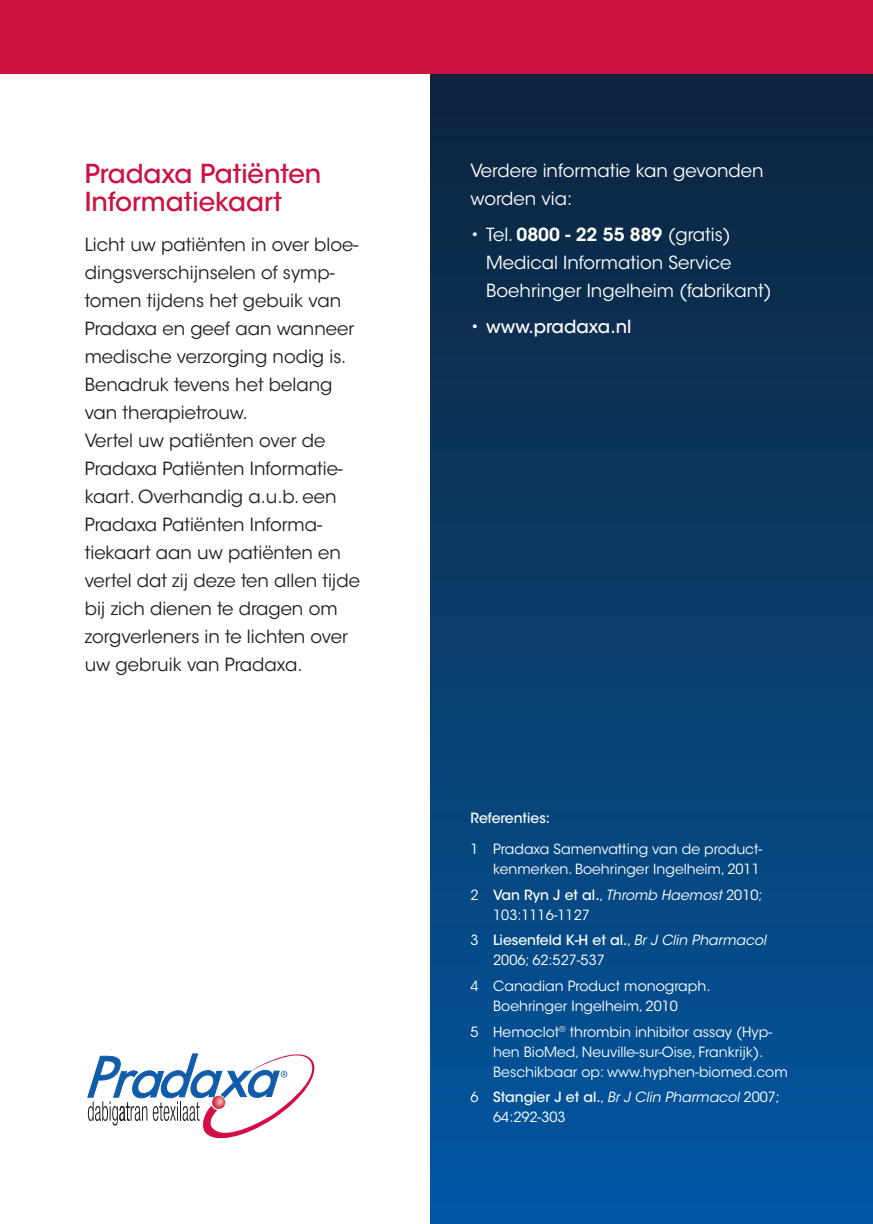
<style>
.page{position:relative;width:873px;height:1224px;background:#fff}
.page>*{position:absolute;margin:0;border:0;box-sizing:border-box;transform-origin:0 0}
.t1{font:500 26px/28px "ITC Avant Garde Std";color:#cd1141}
.t2{font:18px/28px "ITC Avant Garde Std";color:#231f20}
.t3{font:18px/28px "ITC Avant Garde Std";color:#fff}
.t4{font:500 18px "ITC Avant Garde Std";color:#fff}
.t5{font:14px/20px "ITC Avant Garde Std";color:#fff}
.t6{font:500 14px/20px "ITC Avant Garde Std";color:#fff}
.s1{font-weight:600}
.s2{font-weight:400}
.s3{font-weight:500}
.s4{font-style:italic}
.s5{font-weight:400;font-style:italic}
</style>
<div class="page">
<div style="left:431px;top:63px;width:441px;height:1161px;background:linear-gradient(to bottom,#102339,#0158a2)"></div>
<div style="left:0;top:0;width:872px;height:73px;background:#cd1141"></div>
<svg style="left:87px;top:1053px;width:228px;height:86px"></svg>
<h1 class="t1" style="left:85px;top:163px;width:238px">Pradaxa Patiënten<br>Informatiekaart</h1>
<p class="t2" style="left:85px;top:232px;width:277px">Licht uw patiënten in over bloe&shy;dingsverschijnselen of symp&shy;tomen tijdens het gebuik van<br>Pradaxa en geef aan wanneer medische verzorging nodig is.<br>Benadruk tevens het belang van therapietrouw.<br>Vertel uw patiënten over de<br>Pradaxa Patiënten Informatie&shy;kaart. Overhandig a.u.b. een<br>Pradaxa Patiënten Informa&shy;tiekaart aan uw patiënten en vertel dat zij deze ten allen tijde bij zich dienen te dragen om zorgverleners in te lichten over uw gebruik van Pradaxa.</p>
<p class="t3" style="left:470px;top:159px;width:295px">Verdere informatie kan gevonden worden via:</p>
<p class="t3" style="left:486px;top:223px;width:287px;text-indent:-16px">• Tel. <span class="s1">0800 - 22 55 889</span> (gratis)<br>Medical Information Service<br>Boehringer Ingelheim (fabrikant)</p>
<p class="t4" style="left:470px;top:320px;width:162px"><span class="s2">•</span> www.pradaxa.nl</p>
<p class="t6" style="left:470px;top:809px;width:81px">Referenties:</p>
<p class="t5" style="left:470px;top:840px;width:293px;text-align:right">1 Pradaxa Samenvatting van de product&shy;kenmerken. Boehringer Ingelheim, 2011</p>
<p class="t5" style="left:493px;top:886px;width:271px;text-indent:-23px">2 <span class="s3">Van Ryn J et al.</span>, <span class="s4">Thromb Haemost</span> 2010;<br>103:1116-1127</p>
<p class="t6" style="left:493px;top:932px;width:274px;text-indent:-23px"><span class="s2">3</span> Liesenfeld K-H et al.<span class="s2">,</span> <span class="s5">Br J Clin Pharmacol<br></span><span class="s2">2006; 62:527-537</span></p>
<p class="t5" style="left:493px;top:977px;width:219px;text-indent:-23px">4 Canadian Product monograph.<br>Boehringer Ingelheim, 2010</p>
<p class="t5" style="left:493px;top:1023px;width:296px;text-indent:-23px">5 Hemoclot<sup>®</sup> thrombin inhibitor assay (Hyp&shy;hen BioMed, Neuville-sur-Oise, Frankrijk).<br>Beschikbaar op: www.hyphen-biomed.com</p>
<p class="t5" style="left:493px;top:1089px;width:288px;text-indent:-23px">6 <span class="s3">Stangier J et al.</span>, <span class="s4">Br J Clin Pharmacol</span> 2007;<br>64:292-303</p>
</div>
